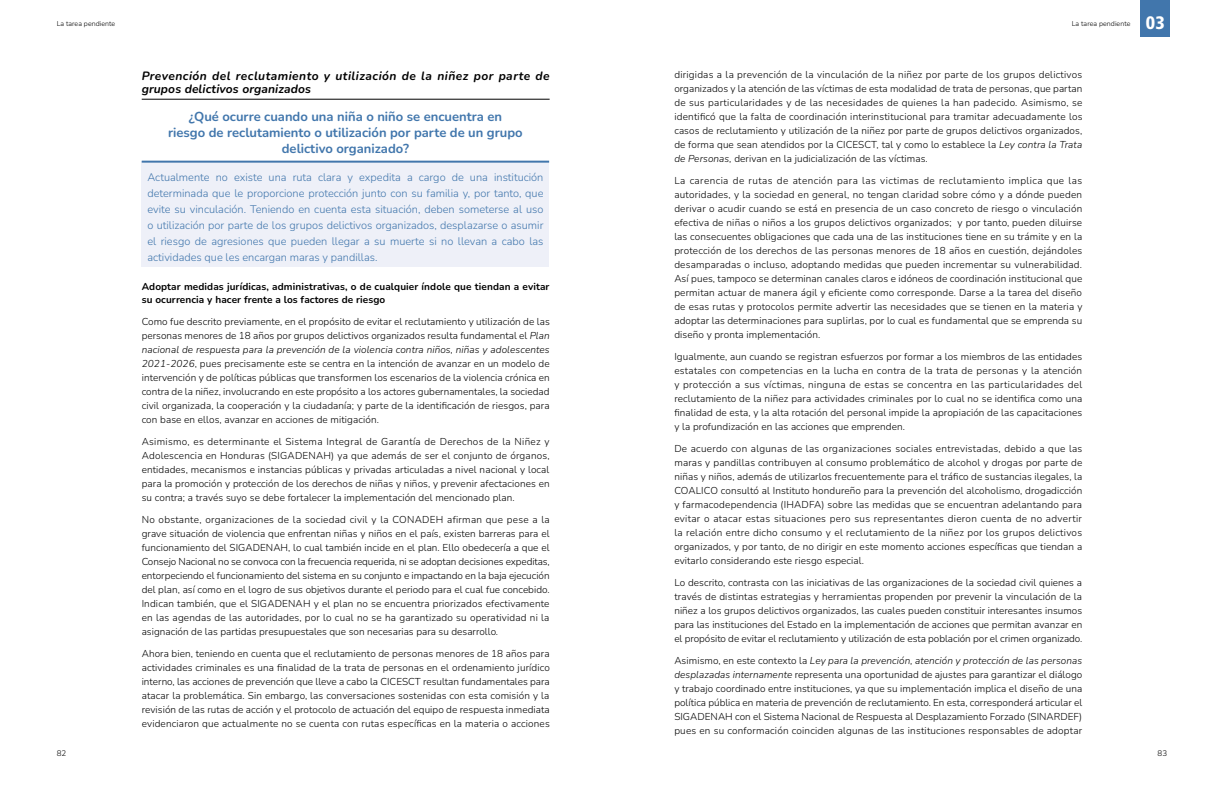
<style>
.page{position:relative;width:1224px;height:792px;background:#fff}
.page>*{position:absolute;margin:0;border:0;box-sizing:border-box;transform-origin:0 0}
.t1{font:900 condensed 18px "Frutiger LT Std";color:#fff}
.t2{font:700 13px/16px "Nunito";color:#4176ac;text-align:center}
.t3{font:italic 700 12px/13px "Nunito";letter-spacing:.04em;color:#000}
.t4{font:300 11px/16px "Nunito";color:#4176ac;text-align:justify}
.t5{font:300 10px/14px "Nunito";letter-spacing:.01em;color:#000;text-align:justify}
.t6{font:700 10px/13px "Nunito";letter-spacing:.01em;color:#000}
.t7{font:300 8px "Nunito";color:#000}
.t8{font:300 7px "Nunito";letter-spacing:.01em;color:#000}
.s1{font-style:italic}
</style>
<div class="page">
<div style="left:1141px;top:0;width:29px;height:37px;background:#4176ac"></div>
<hr style="left:142px;top:99px;width:408px;height:1px;background:#000">
<div style="left:142px;top:162px;width:407px;height:105px;background:#eef0f8"></div>
<hr style="left:142px;top:161px;width:407px;height:2px;background:#4176ac">
<p class="t8" style="left:57px;top:19px;width:60px">La tarea pendiente</p>
<p class="t8" style="left:1072px;top:19px;width:60px">La tarea pendiente</p>
<h1 class="t1" style="left:1146px;top:12px;width:20px">03</h1>
<p class="t3" style="left:142px;top:69px;width:410px">Prevención del reclutamiento y utilización de la niñez por parte de grupos delictivos organizados</p>
<h2 class="t2" style="left:168px;top:108px;width:356px">¿Qué ocurre cuando una niña o niño se encuentra en<br>riesgo de reclutamiento o utilización por parte de un grupo delictivo organizado?</h2>
<p class="t4" style="left:147px;top:169px;width:398px">Actualmente no existe una ruta clara y expedita a cargo de una institución determinada que le proporcione protección junto con su familia y, por tanto, que evite su vinculación. Teniendo en cuenta esta situación, deben someterse al uso o utilización por parte de los grupos delictivos organizados, desplazarse o asumir el riesgo de agresiones que pueden llegar a su muerte si no llevan a cabo las actividades que les encargan maras y pandillas.</p>
<p class="t6" style="left:142px;top:279px;width:409px">Adoptar medidas jurídicas, administrativas, o de cualquier índole que tiendan a evitar su ocurrencia y hacer frente a los factores de riesgo</p>
<p class="t5" style="left:142px;top:314px;width:410px">Como fue descrito previamente, en el propósito de evitar el reclutamiento y utilización de las personas menores de 18 años por grupos delictivos organizados resulta fundamental el <span class="s1">Plan nacional de respuesta para la prevención de la violencia contra niños, niñas y adolescentes 2021-2026</span>, pues precisamente este se centra en la intención de avanzar en un modelo de intervención y de políticas públicas que transformen los escenarios de la violencia crónica en contra de la niñez, involucrando en este propósito a los actores gubernamentales, la sociedad civil organizada, la cooperación y la ciudadanía; y parte de la identificación de riesgos, para con base en ellos, avanzar en acciones de mitigación.</p>
<p class="t5" style="left:142px;top:434px;width:409px">Asimismo, es determinante el Sistema Integral de Garantía de Derechos de la Niñez y Adolescencia en Honduras (SIGADENAH) ya que además de ser el conjunto de órganos, entidades, mecanismos e instancias públicas y privadas articuladas a nivel nacional y local para la promoción y protección de los derechos de niñas y niños, y prevenir afectaciones en su contra; a través suyo se debe fortalecer la implementación del mencionado plan.</p>
<p class="t5" style="left:142px;top:512px;width:410px">No obstante, organizaciones de la sociedad civil y la CONADEH afirman que pese a la grave situación de violencia que enfrentan niñas y niños en el país, existen barreras para el funcionamiento del SIGADENAH, lo cual también incide en el plan. Ello obedecería a que el Consejo Nacional no se convoca con la frecuencia requerida, ni se adoptan decisiones expeditas, entorpeciendo el funcionamiento del sistema en su conjunto e impactando en la baja ejecución del plan, así como en el logro de sus objetivos durante el periodo para el cual fue concebido.<br>Indican también, que el SIGADENAH y el plan no se encuentra priorizados efectivamente en las agendas de las autoridades, por lo cual no se ha garantizado su operatividad ni la asignación de las partidas presupuestales que son necesarias para su desarrollo.</p>
<p class="t5" style="left:142px;top:646px;width:410px">Ahora bien, teniendo en cuenta que el reclutamiento de personas menores de 18 años para actividades criminales es una finalidad de la trata de personas en el ordenamiento jurídico interno, las acciones de prevención que lleve a cabo la CICESCT resultan fundamentales para atacar la problemática. Sin embargo, las conversaciones sostenidas con esta comisión y la revisión de las rutas de acción y el protocolo de actuación del equipo de respuesta inmediata evidenciaron que actualmente no se cuenta con rutas específicas en la materia o acciones</p>
<p class="t5" style="left:674px;top:67px;width:410px">dirigidas a la prevención de la vinculación de la niñez por parte de los grupos delictivos organizados y la atención de las víctimas de esta modalidad de trata de personas, que partan de sus particularidades y de las necesidades de quienes la han padecido. Asimismo, se identificó que la falta de coordinación interinstitucional para tramitar adecuadamente los casos de reclutamiento y utilización de la niñez por parte de grupos delictivos organizados, de forma que sean atendidos por la CICESCT, tal y como lo establece la <span class="s1">Ley contra la Trata de Personas,</span> derivan en la judicialización de las víctimas<span class="s1">.</span></p>
<p class="t5" style="left:674px;top:173px;width:410px">La carencia de rutas de atención para las victimas de reclutamiento implica que las autoridades, y la sociedad en general, no tengan claridad sobre cómo y a dónde pueden derivar o acudir cuando se está en presencia de un caso concreto de riesgo o vinculación efectiva de niñas o niños a los grupos delictivos organizados; y por tanto, pueden diluirse las consecuentes obligaciones que cada una de las instituciones tiene en su trámite y en la protección de los derechos de las personas menores de 18 años en cuestión, dejándoles desamparadas o incluso, adoptando medidas que pueden incrementar su vulnerabilidad.<br>Así pues, tampoco se determinan canales claros e idóneos de coordinación institucional que permitan actuar de manera ágil y eficiente como corresponde. Darse a la tarea del diseño de esas rutas y protocolos permite advertir las necesidades que se tienen en la materia y adoptar las determinaciones para suplirlas, por lo cual es fundamental que se emprenda su diseño y pronta implementación.</p>
<p class="t5" style="left:674px;top:349px;width:410px">Igualmente, aun cuando se registran esfuerzos por formar a los miembros de las entidades estatales con competencias en la lucha en contra de la trata de personas y la atención y protección a sus víctimas, ninguna de estas se concentra en las particularidades del reclutamiento de la niñez para actividades criminales por lo cual no se identifica como una finalidad de esta, y la alta rotación del personal impide la apropiación de las capacitaciones y la profundización en las acciones que emprenden.</p>
<p class="t5" style="left:674px;top:441px;width:410px">De acuerdo con algunas de las organizaciones sociales entrevistadas, debido a que las maras y pandillas contribuyen al consumo problemático de alcohol y drogas por parte de niñas y niños, además de utilizarlos frecuentemente para el tráfico de sustancias ilegales, la COALICO consultó al Instituto hondureño para la prevención del alcoholismo, drogadicción y farmacodependencia (IHADFA) sobre las medidas que se encuentran adelantando para evitar o atacar estas situaciones pero sus representantes dieron cuenta de no advertir la relación entre dicho consumo y el reclutamiento de la niñez por los grupos delictivos organizados, y por tanto, de no dirigir en este momento acciones específicas que tiendan a evitarlo considerando este riesgo especial.</p>
<p class="t5" style="left:674px;top:575px;width:410px">Lo descrito, contrasta con las iniciativas de las organizaciones de la sociedad civil quienes a través de distintas estrategias y herramientas propenden por prevenir la vinculación de la niñez a los grupos delictivos organizados, las cuales pueden constituir interesantes insumos para las instituciones del Estado en la implementación de acciones que permitan avanzar en el propósito de evitar el reclutamiento y utilización de esta población por el crimen organizado.</p>
<p class="t5" style="left:674px;top:653px;width:410px">Asimismo, en este contexto la <span class="s1">Ley para la prevención, atención y protección de las personas desplazadas internamente</span> representa una oportunidad de ajustes para garantizar el diálogo y trabajo coordinado entre instituciones, ya que su implementación implica el diseño de una política pública en materia de prevención de reclutamiento. En esta, corresponderá articular el SIGADENAH con el Sistema Nacional de Respuesta al Desplazamiento Forzado (SINARDEF) pues en su conformación coinciden algunas de las instituciones responsables de adoptar</p>
<p class="t7" style="left:57px;top:748px;width:11px">82</p>
<p class="t7" style="left:1158px;top:748px;width:11px">83</p>
</div>
